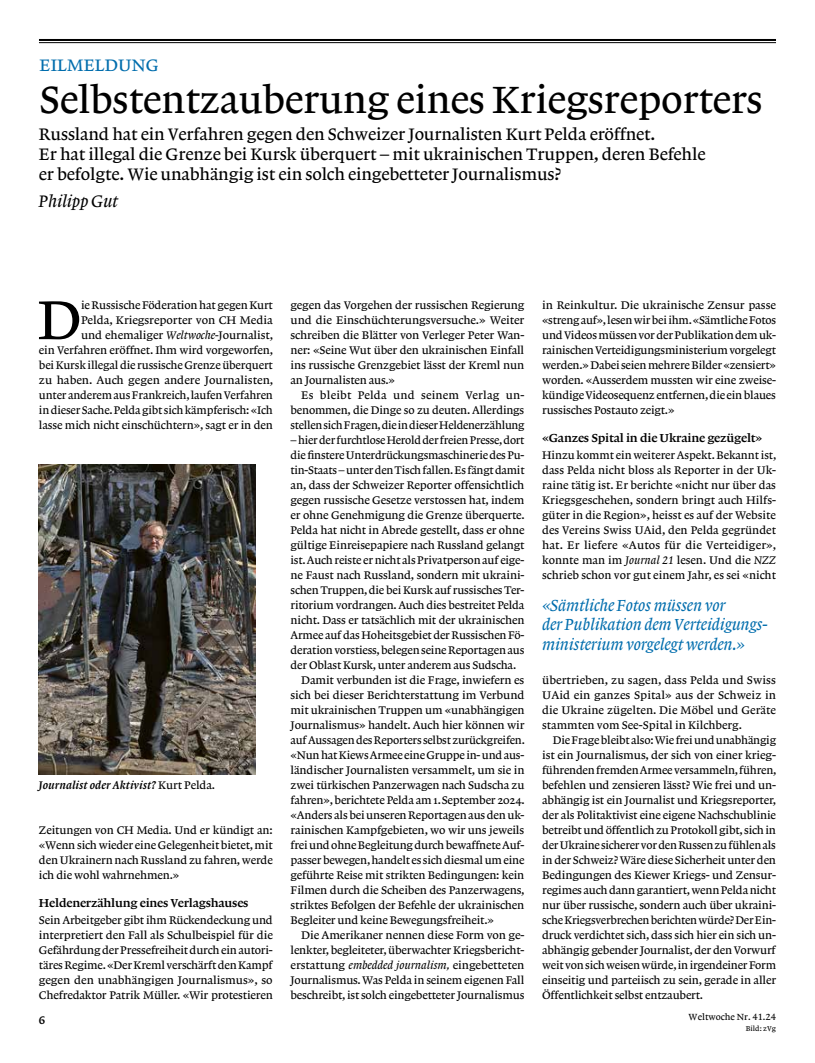
<style>
.page{position:relative;width:815px;height:1063px;background:#fff}
.page>*{position:absolute;margin:0;border:0;box-sizing:border-box;transform-origin:0 0}
.t1{font:57.62px "Lexicon No 1 Roman A Txt";color:#000}
.t2{font:40px "Lexicon No 1 Roman A Tab";letter-spacing:-.01em;color:#000}
.t3{font:17.5px/20px "Lexicon No 1 Roman A Tab";letter-spacing:-.01em;color:#000}
.t4{font:17.5px "Lexicon No 1 Roman A Tab";letter-spacing:.005em;color:#006dad}
.t5{font:17.5px "Lexicon No 1 Italic A Txt";letter-spacing:-.01em;color:#000}
.t6{font:16.88px/19.4px "Lexicon No 1 Italic A Txt";letter-spacing:-.01em;color:#006dad}
.t7{font:12.25px "Lexicon No 1 Roman C Txt";letter-spacing:-.015em;color:#000}
.t8{font:11.62px/15px "Lexicon No 1 Roman A Txt";letter-spacing:-.015em;color:#000;text-align:justify}
.t9{font:11.62px "Lexicon No 1 Italic C Tab";letter-spacing:.005em;color:#000}
.t10{font:11.62px "Lexicon No 1 Roman C Tab";color:#000}
.t11{font:9.38px "Lexicon No 1 Roman A Tab";color:#000}
.t12{font:7.5px "Lexicon No 1 Roman A Tab";color:#000}
.s1{font-family:"Lexicon No 1 Italic A Tab"}
.s2{font-family:"Lexicon No 1 Roman A Tab"}
</style>
<div class="page">
<hr style="left:39px;top:39px;width:737px;height:2px;background:#000">
<hr style="left:39px;top:42px;width:737px;height:1px;background:#000">
<img style="left:39px;top:464px;width:216px;height:310px">
<h3 class="t4" style="left:40px;top:55px;width:121px">EILMELDUNG</h3>
<h2 class="t2" style="left:40px;top:78px;width:725px">Selbstentzauberung eines Kriegsreporters</h2>
<p class="t3" style="left:39px;top:124px;width:668px">Russland hat ein Verfahren gegen den Schweizer Journalisten Kurt Pelda eröffnet.<br>Er hat illegal die Grenze bei Kursk überquert – mit ukrainischen Truppen, deren Befehle er befolgte. Wie unabhängig ist ein solch eingebetteter Journalismus?</p>
<h3 class="t5" style="left:39px;top:191px;width:81px">Philipp Gut</h3>
<p class="t8" style="left:39px;top:298px;width:236px;text-align:right">ie Russische Föderation hat gegen Kurt<br>Pelda, Kriegsreporter von CH Media<br>und ehemaliger <span class="s1">Weltwoche-</span>Journalist,<br>ein Verfahren eröffnet. Ihm wird vorgeworfen, bei Kursk illegal die russische Grenze überquert zu haben. Auch gegen andere Journalisten, unter anderem aus Frankreich, laufen Verfahren in dieser Sache. Pelda gibt sich kämpferisch: «Ich lasse mich nicht einschüchtern», sagt er in den</p>
<h1 class="t1" style="left:38px;top:288px;width:45px">D</h1>
<p class="t9" style="left:39px;top:779px;width:178px">Journalist oder Aktivist? <span class="s2">Kurt Pelda.</span></p>
<p class="t8" style="left:39px;top:823px;width:235px">Zeitungen von CH Media. Und er kündigt an: «Wenn sich wieder eine Gelegenheit bietet, mit den Ukrainern nach Russland zu fahren, werde ich die wohl wahrnehmen.»</p>
<p class="t7" style="left:39px;top:896px;width:211px">Heldenerzählung eines Verlagshauses</p>
<p class="t8" style="left:39px;top:913px;width:235px">Sein Arbeitgeber gibt ihm Rückendeckung und interpretiert den Fall als Schulbeispiel für die Gefährdung der Pressefreiheit durch ein autori&shy;täres Regime. «Der Kreml verschärft den Kampf gegen den unabhängigen Journalismus», so Chefredaktor Patrik Müller. «Wir protestieren</p>
<p class="t8" style="left:291px;top:298px;width:235px">gegen das Vorgehen der russischen Regierung und die Einschüchterungsversuche.» Weiter schreiben die Blätter von Verleger Peter Wan&shy;ner: «Seine Wut über den ukrainischen Einfall ins russische Grenzgebiet lässt der Kreml nun an Journalisten aus.»</p>
<p class="t8" style="left:291px;top:388px;width:236px;text-indent:11px">Es bleibt Pelda und seinem Verlag un&shy;benommen, die Dinge so zu deuten. Allerdings stellen sich Fragen, die in dieser Heldenerzählung</p>
<p class="t8" style="left:291px;top:433px;width:235px">– hier der furchtlose Herold der freien Presse, dort</p>
<p class="t8" style="left:291px;top:448px;width:235px">die finstere Unterdrückungsmaschinerie des Pu-</p>
<p class="t8" style="left:291px;top:463px;width:235px">tin-Staats – unter den Tisch fallen. Es fängt damit</p>
<p class="t8" style="left:291px;top:478px;width:235px">an, dass der Schweizer Reporter offensichtlich</p>
<p class="t8" style="left:291px;top:493px;width:235px">gegen russische Gesetze verstossen hat, indem</p>
<p class="t8" style="left:291px;top:508px;width:236px">er ohne Genehmigung die Grenze überquerte.</p>
<p class="t8" style="left:291px;top:523px;width:235px">Pelda hat nicht in Abrede gestellt, dass er ohne</p>
<p class="t8" style="left:291px;top:538px;width:235px">gültige Einreisepapiere nach Russland gelangt</p>
<p class="t8" style="left:291px;top:553px;width:235px">ist. Auch reiste er nicht als Privatperson auf eige-</p>
<p class="t8" style="left:291px;top:568px;width:235px">ne Faust nach Russland, sondern mit ukraini-</p>
<p class="t8" style="left:291px;top:583px;width:235px">schen Truppen, die bei Kursk auf russisches Ter-</p>
<p class="t8" style="left:291px;top:598px;width:235px">ritorium vordrangen. Auch dies bestreitet Pelda</p>
<p class="t8" style="left:291px;top:613px;width:235px">nicht. Dass er tatsächlich mit der ukrainischen</p>
<p class="t8" style="left:291px;top:628px;width:235px">Armee auf das Hoheitsgebiet der Russischen Fö-</p>
<p class="t8" style="left:291px;top:643px;width:235px">deration vorstiess, belegen seine Reportagen aus</p>
<p class="t8" style="left:291px;top:658px;width:227px">der Oblast Kursk, unter anderem aus Sudscha.</p>
<p class="t8" style="left:301px;top:673px;width:225px">Damit verbunden ist die Frage, inwiefern es</p>
<p class="t8" style="left:291px;top:688px;width:235px">sich bei dieser Berichterstattung im Verbund</p>
<p class="t8" style="left:291px;top:703px;width:235px">mit ukrainischen Truppen um «unabhängigen</p>
<p class="t8" style="left:291px;top:718px;width:235px">Journalismus» handelt. Auch hier können wir</p>
<p class="t8" style="left:291px;top:733px;width:236px">auf Aussagen des Reporters selbst zurückgreifen.</p>
<p class="t8" style="left:291px;top:748px;width:235px">«Nun hat Kiews Armee eine Gruppe in- und aus-</p>
<p class="t8" style="left:291px;top:763px;width:236px">ländischer Journalisten versammelt, um sie in</p>
<p class="t8" style="left:291px;top:778px;width:235px">zwei türkischen Panzerwagen nach Sudscha zu</p>
<p class="t8" style="left:291px;top:793px;width:236px">fahren», berichtete Pelda am 1.September 2024.</p>
<p class="t8" style="left:291px;top:808px;width:235px">«Anders als bei unseren Reportagen aus den uk-</p>
<p class="t8" style="left:291px;top:823px;width:235px">rainischen Kampfgebieten, wo wir uns jeweils</p>
<p class="t8" style="left:291px;top:838px;width:235px">frei und ohne Begleitung durch bewaffnete Auf-</p>
<p class="t8" style="left:291px;top:853px;width:235px">passer bewegen, handelt es sich diesmal um eine</p>
<p class="t8" style="left:291px;top:868px;width:235px">geführte Reise mit strikten Bedingungen: kein</p>
<p class="t8" style="left:291px;top:883px;width:235px">Filmen durch die Scheiben des Panzerwagens,</p>
<p class="t8" style="left:291px;top:898px;width:235px">striktes Befolgen der Befehle der ukrainischen</p>
<p class="t8" style="left:291px;top:913px;width:205px">Begleiter und keine Bewegungsfreiheit.»</p>
<p class="t8" style="left:301px;top:928px;width:225px">Die Amerikaner nennen diese Form von ge-</p>
<p class="t8" style="left:291px;top:943px;width:235px">lenkter, begleiteter, überwachter Kriegsbericht-</p>
<p class="t8" style="left:291px;top:958px;width:235px">erstattung <span class="s1">embedded journalism,</span> eingebetteten</p>
<p class="t8" style="left:291px;top:973px;width:235px">Journalismus. Was Pelda in seinem eigenen Fall</p>
<p class="t8" style="left:291px;top:988px;width:235px">beschreibt, ist solch eingebetteter Journalismus</p>
<p class="t8" style="left:542px;top:298px;width:235px">in Reinkultur. Die ukrainische Zensur passe «streng auf», lesen wir bei ihm. «Sämtliche Fotos und Videos müssen vor der Publikation dem uk&shy;rainischen Verteidigungsministerium vorgelegt werden.» Dabei seien mehrere Bilder «zensiert» worden. «Ausserdem mussten wir eine zweise&shy;kündige Videosequenz entfernen, die ein blaues russisches Postauto zeigt.»</p>
<p class="t7" style="left:542px;top:431px;width:222px">«Ganzes Spital in die Ukraine gezügelt»</p>
<p class="t8" style="left:542px;top:448px;width:236px">Hinzu kommt ein weiterer Aspekt. Bekannt ist, dass Pelda nicht bloss als Reporter in der Uk&shy;raine tätig ist. Er berichte «nicht nur über das Kriegsgeschehen, sondern bringt auch Hilfs&shy;güter in die Region», heisst es auf der Website des Vereins Swiss UAid, den Pelda gegründet hat. Er liefere «Autos für die Verteidiger», konnte man im <span class="s1">Journal 21</span> lesen. Und die <span class="s1">NZZ </span>schrieb schon vor gut einem Jahr, es sei «nicht</p>
<h3 class="t6" style="left:542px;top:596px;width:227px">«Sämtliche Fotos müssen vor<br>der Publikation dem Verteidigungs&shy;ministerium vorgelegt werden.»</h3>
<p class="t8" style="left:542px;top:673px;width:235px">übertrieben, zu sagen, dass Pelda und Swiss UAid ein ganzes Spital» aus der Schweiz in die Ukraine zügelten. Die Möbel und Geräte stammten vom See-Spital in Kilchberg.</p>
<p class="t8" style="left:542px;top:733px;width:236px;text-indent:11px">Die Frage bleibt also: Wie frei und unabhängig ist ein Journalismus, der sich von einer krieg&shy;führenden fremden Armee versammeln, führen, befehlen und zensieren lässt? Wie frei und un&shy;abhängig ist ein Journalist und Kriegsreporter, der als Politaktivist eine eigene Nachschublinie betreibt und öffentlich zu Protokoll gibt, sich in der Ukraine sicherer vor den Russen zu fühlen als in der Schweiz? Wäre diese Sicherheit unter den Bedingungen des Kiewer Kriegs- und Zensur&shy;regimes auch dann garantiert, wenn Pelda nicht nur über russische, sondern auch über ukraini&shy;sche Kriegsverbrechen berichten würde? Der Ein&shy;druck verdichtet sich, dass sich hier ein sich un&shy;abhängig gebender Journalist, der den Vorwurf weit von sich weisen würde, in irgendeiner Form einseitig und parteiisch zu sein, gerade in aller Öffentlichkeit selbst entzaubert.</p>
<p class="t10" style="left:39px;top:1014px;width:8px">6</p>
<p class="t11" style="left:689px;top:1012px;width:89px">Weltwoche Nr. 41.24</p>
<p class="t12" style="left:746px;top:1024px;width:32px">Bild: zVg</p>
</div>
